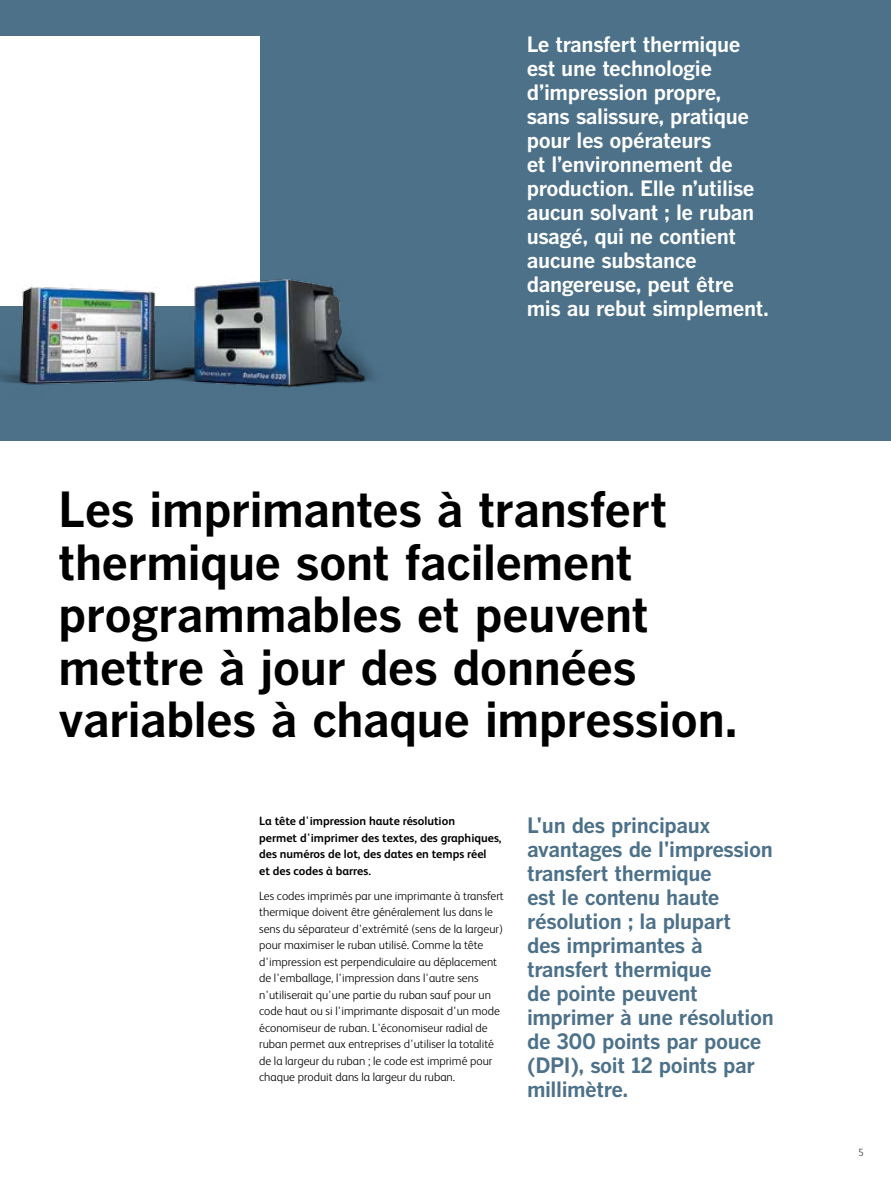
<style>
.page{position:relative;width:891px;height:1188px;background:#fff}
.page>*{position:absolute;margin:0;border:0;box-sizing:border-box;transform-origin:0 0}
.t1{font:48px/52.5px "Benton Got Bol";letter-spacing:-.02em;color:#000}
.t2{font:21px/24px "Benton Got Bol";letter-spacing:-.02em;color:#fff}
.t3{font:21px/24px "Benton Got Bol";letter-spacing:-.02em;color:#4c7189}
.t4{font:300 12px/16.5px "FS Albert";color:#000}
.t5{font:700 12px/16.5px "FS Albert";color:#000}
.t6{font:300 10.5px "FS Albert";color:#414042}
</style>
<div class="page">
<div style="left:0;top:0;width:891px;height:441px;background:#4c7189"></div>
<div style="left:0;top:36px;width:259px;height:270px;background:#fff"></div>
<img style="left:0;top:259px;width:373px;height:129px">
<p class="t2" style="left:527px;top:32px;width:244px">Le transfert thermique est une technologie d’impression propre, sans salissure, pratique pour les opérateurs<br>et l’environnement de production. Elle n’utilise aucun solvant ; le ruban usagé, qui ne contient aucune substance dangereuse, peut être mis au rebut simplement.</p>
<h1 class="t1" style="left:58px;top:482px;width:681px">Les imprimantes à transfert thermique sont facilement programmables et peuvent mettre à jour des données variables à chaque impression.</h1>
<p class="t5" style="left:259px;top:813px;width:244px">La tête d'impression haute résolution<br>permet d'imprimer des textes, des graphiques, des numéros de lot, des dates en temps réel<br>et des codes à barres.</p>
<p class="t4" style="left:259px;top:887px;width:246px">Les codes imprimés par une imprimante à transfert thermique doivent être généralement lus dans le sens du séparateur d'extrémité (sens de la largeur) pour maximiser le ruban utilisé. Comme la tête d'impression est perpendiculaire au déplacement de l'emballage, l'impression dans l'autre sens n'utiliserait qu'une partie du ruban sauf pour un code haut ou si l'imprimante disposait d'un mode économiseur de ruban. L'économiseur radial de ruban permet aux entreprises d'utiliser la totalité de la largeur du ruban ; le code est imprimé pour chaque produit dans la largeur du ruban.</p>
<p class="t3" style="left:527px;top:812px;width:248px">L'un des principaux avantages de l'impression transfert thermique<br>est le contenu haute résolution ; la plupart<br>des imprimantes à transfert thermique<br>de pointe peuvent imprimer à une résolution de 300 points par pouce (DPI), soit 12 points par millimètre.</p>
<p class="t6" style="left:858px;top:1147px;width:7px">5</p>
</div>
